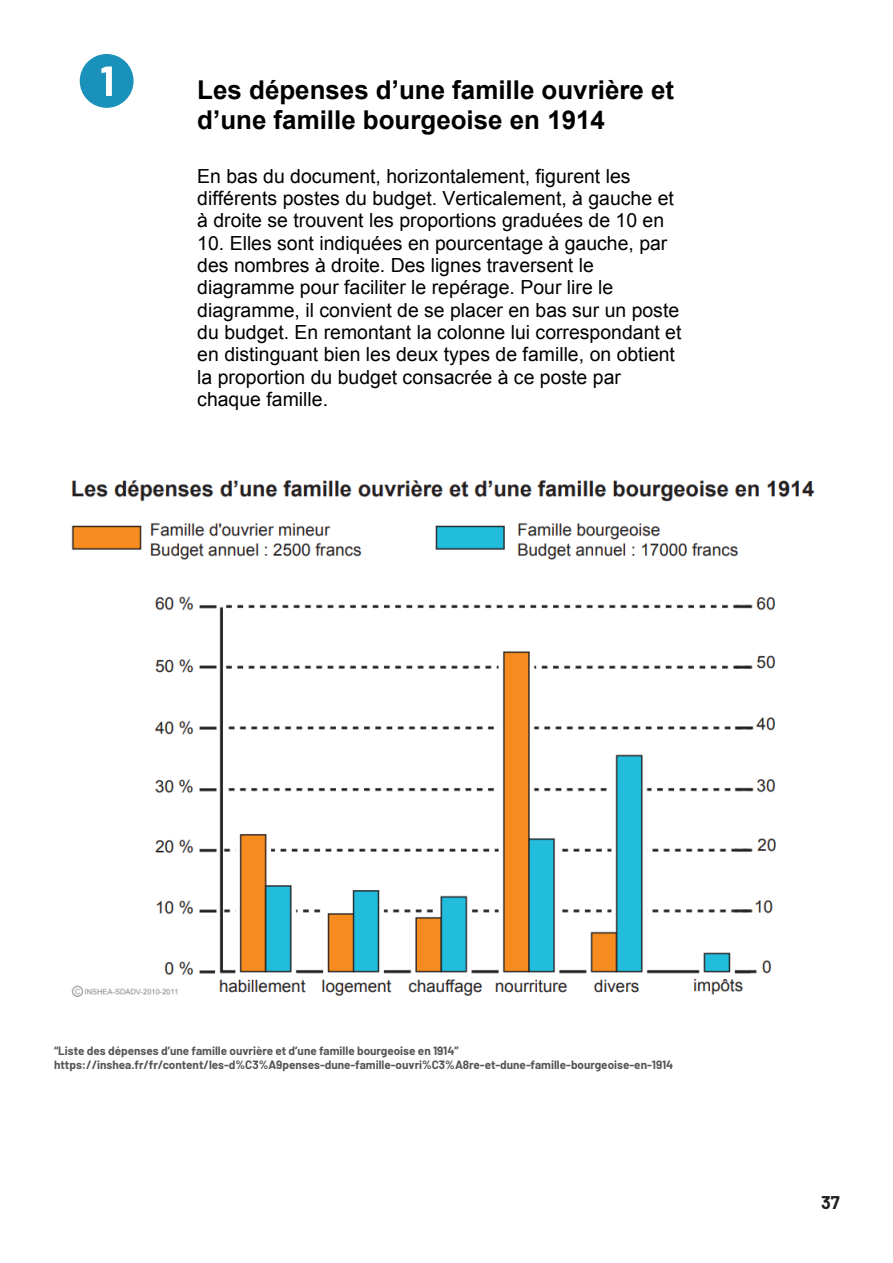
<style>
.page{position:relative;width:893px;height:1263px;background:#fff}
.page>*{position:absolute;margin:0;border:0;box-sizing:border-box;transform-origin:0 0}
.t1{font:700 25.95px/29.8px "Arial";color:#000}
.t2{font:19.5px/22.4px "Arial";color:#000}
.t3{font:700 18px "Barlow";color:#231f20}
.Notes{font:700 11.7px "Barlow";color:#545557}
</style>
<div class="page">
<img style="left:71px;top:480px;width:744px;height:517px">
<div style="left:80px;top:54px;width:54px;height:54px;background:#1a91ba;border-radius:50%"></div>
<svg style="left:101px;top:67px;width:11px;height:29px"></svg>
<p class="t1" style="left:197px;top:77px;width:478px">Les dépenses d’une famille ouvrière et d’une famille bourgeoise en 1914</p>
<p class="t2" style="left:197px;top:166px;width:478px">En bas du document, horizontalement, figurent les différents postes du budget. Verticalement, à gauche et à droite se trouvent les proportions graduées de 10 en</p>
<p class="t2" style="left:197px;top:233px;width:486px">10. Elles sont indiquées en pourcentage à gauche, par des nombres à droite. Des lignes traversent le diagramme pour faciliter le repérage. Pour lire le diagramme, il convient de se placer en bas sur un poste du budget. En remontant la colonne lui correspondant et en distinguant bien les deux types de famille, on obtient la proportion du budget consacrée à ce poste par chaque famille.</p>
<p class="Notes" style="left:54px;top:1042px;width:406px">“Liste des dépenses d’une famille ouvrière et d’une famille bourgeoise en 1914”</p>
<p class="Notes" style="left:54px;top:1056px;width:621px">https://inshea.fr/fr/content/les-d%C3%A9penses-dune-famille-ouvri%C3%A8re-et-dune-famille-bourgeoise-en-1914</p>
<p class="t3" style="left:821px;top:1189px;width:20px">37</p>
</div>
